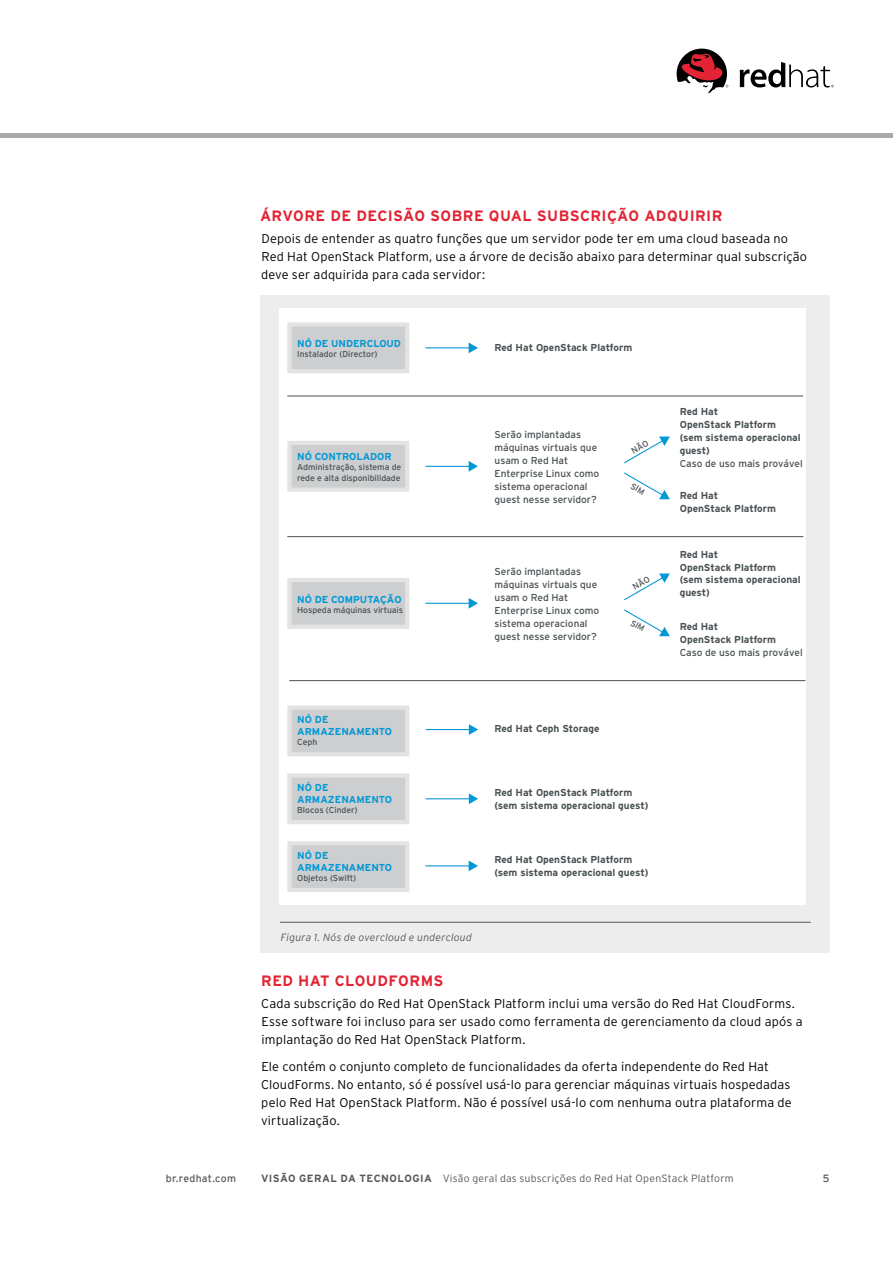
<style>
.page{position:relative;width:893px;height:1263px;background:#fff}
.page>*{position:absolute;margin:0;border:0;box-sizing:border-box;transform-origin:0 0}
.t1{font:700 15px "Interstate";letter-spacing:.025em;color:#e22434}
.t2{font:300 12.75px/18px "Interstate";letter-spacing:.01em;color:#000}
.t3{font:300 10.5px "Interstate";letter-spacing:.02em;color:#58595b}
.t4{font:italic 300 10.5px "Interstate";letter-spacing:.02em;color:#58595b}
.t5{font:10.5px "Interstate";letter-spacing:.02em;color:#58595b}
.t6{font:700 10.05px/12.9px "Interstate";color:#495154}
.t7{font:10.05px/12.9px "Interstate";color:#495154}
.t8{font:700 10.05px/12.1px "Interstate";color:#0098d6}
.t9{font:8.7px/10.4px "Interstate";letter-spacing:-.005em;color:#495154}
.s1{font-weight:700}
</style>
<div class="page">
<div style="left:261px;top:296px;width:569px;height:657px;background:#ededee"></div>
<hr style="left:280px;top:922px;width:531px;height:1px;background:#58595b">
<div style="left:279px;top:308px;width:526px;height:596px;background:#fff"></div>
<svg style="left:287px;top:322px;width:122px;height:51px;background:#d2d3d3"></svg>
<svg style="left:287px;top:441px;width:122px;height:51px;background:#d2d2d3"></svg>
<svg style="left:287px;top:578px;width:122px;height:51px;background:#d2d2d3"></svg>
<hr style="left:425px;top:347px;width:45px;height:1px;background:#0098d6">
<svg style="left:469px;top:342px;width:9px;height:11px"></svg>
<hr style="left:425px;top:466px;width:45px;height:1px;background:#0098d6">
<svg style="left:469px;top:461px;width:9px;height:11px"></svg>
<hr style="left:425px;top:603px;width:45px;height:1px;background:#0098d6">
<svg style="left:469px;top:598px;width:9px;height:11px"></svg>
<hr style="left:287px;top:396px;width:516px;height:1px;background:#4a5154">
<hr style="left:287px;top:536px;width:516px;height:1px;background:#4a5154">
<hr style="left:289px;top:680px;width:516px;height:1px;background:#4a5154">
<svg style="left:287px;top:705px;width:122px;height:51px;background:#d2d3d3"></svg>
<svg style="left:287px;top:773px;width:122px;height:51px;background:#d2d2d3"></svg>
<svg style="left:287px;top:841px;width:122px;height:51px;background:#d2d2d3"></svg>
<hr style="left:426px;top:729px;width:44px;height:1px;background:#0098d6">
<svg style="left:469px;top:724px;width:9px;height:11px"></svg>
<hr style="left:426px;top:798px;width:44px;height:1px;background:#0098d6">
<svg style="left:469px;top:793px;width:9px;height:11px"></svg>
<hr style="left:425px;top:865px;width:45px;height:1px;background:#0098d6">
<svg style="left:469px;top:860px;width:9px;height:11px"></svg>
<svg style="left:740px;top:62px;width:94px;height:25px"></svg>
<svg style="left:677px;top:49px;width:51px;height:45px"></svg>
<hr style="left:0;top:133px;width:893px;height:4px;background:#a7a9ac">
<svg style="left:624px;top:437px;width:46px;height:27px"></svg>
<svg style="left:624px;top:472px;width:46px;height:27px"></svg>
<svg style="left:624px;top:573px;width:46px;height:28px"></svg>
<svg style="left:624px;top:609px;width:46px;height:27px"></svg>
<p class="t1" style="left:260px;top:207px;width:464px">ÁRVORE DE DECISÃO SOBRE QUAL SUBSCRIÇÃO ADQUIRIR</p>
<p class="t2" style="left:261px;top:229px;width:548px">Depois de entender as quatro funções que um servidor pode ter em uma cloud baseada no<br>Red Hat OpenStack Platform, use a árvore de decisão abaixo para determinar qual subscrição deve ser adquirida para cada servidor:</p>
<p class="t8" style="left:297px;top:337px;width:105px">NÓ DE UNDERCLOUD</p>
<p class="t9" style="left:297px;top:349px;width:82px">Instalador (Director)</p>
<p class="t8" style="left:297px;top:450px;width:96px">NÓ CONTROLADOR</p>
<p class="t9" style="left:297px;top:462px;width:106px">Administração, sistema de rede e alta disponibilidade</p>
<p class="t8" style="left:297px;top:593px;width:106px">NÓ DE COMPUTAÇÃO</p>
<p class="t9" style="left:297px;top:605px;width:107px">Hospeda máquinas virtuais</p>
<p class="t6" style="left:495px;top:341px;width:139px">Red Hat OpenStack Platform</p>
<p class="t7" style="left:495px;top:428px;width:106px">Serão implantadas máquinas virtuais que usam o Red Hat<br>Enterprise Linux como sistema operacional guest nesse servidor?</p>
<p class="t7" style="left:495px;top:565px;width:106px">Serão implantadas máquinas virtuais que usam o Red Hat<br>Enterprise Linux como sistema operacional guest nesse servidor?</p>
<p class="t8" style="left:297px;top:713px;width:96px">NÓ DE<br>ARMAZENAMENTO</p>
<p class="t9" style="left:297px;top:737px;width:22px">Ceph</p>
<p class="t8" style="left:297px;top:781px;width:96px">NÓ DE<br>ARMAZENAMENTO</p>
<p class="t9" style="left:297px;top:805px;width:62px">Blocos (Cinder)</p>
<p class="t8" style="left:297px;top:849px;width:96px">NÓ DE<br>ARMAZENAMENTO</p>
<p class="t9" style="left:297px;top:873px;width:60px">Objetos (Swift)</p>
<p class="t4" style="left:281px;top:931px;width:193px">Figura 1. Nós de overcloud e undercloud</p>
<p class="t6" style="left:495px;top:722px;width:106px">Red Hat Ceph Storage</p>
<p class="t6" style="left:495px;top:786px;width:155px">Red Hat OpenStack Platform (sem sistema operacional guest)</p>
<p class="t6" style="left:495px;top:853px;width:155px">Red Hat OpenStack Platform (sem sistema operacional guest)</p>
<p class="t6" style="left:680px;top:405px;width:122px">Red Hat<br>OpenStack Platform (sem sistema operacional guest)</p>
<p class="t7" style="left:680px;top:457px;width:124px">Caso de uso mais provável</p>
<p class="t6" style="left:680px;top:489px;width:98px">Red Hat<br>OpenStack Platform</p>
<p class="t6" style="left:680px;top:547px;width:122px">Red Hat<br>OpenStack Platform (sem sistema operacional guest)</p>
<p class="t6" style="left:680px;top:620px;width:98px">Red Hat<br>OpenStack Platform</p>
<p class="t7" style="left:680px;top:646px;width:124px">Caso de uso mais provável</p>
<p class="t1" style="left:261px;top:972px;width:184px">RED HAT CLOUDFORMS</p>
<p class="t2" style="left:261px;top:994px;width:543px">Cada subscrição do Red Hat OpenStack Platform inclui uma versão do Red Hat CloudForms.<br>Esse software foi incluso para ser usado como ferramenta de gerenciamento da cloud após a implantação do Red Hat OpenStack Platform.</p>
<p class="t2" style="left:261px;top:1057px;width:532px">Ele contém o conjunto completo de funcionalidades da oferta independente do Red Hat CloudForms. No entanto, só é possível usá-lo para gerenciar máquinas virtuais hospedadas pelo Red Hat OpenStack Platform. Não é possível usá-lo com nenhuma outra plataforma de virtualização.</p>
<p class="t5" style="left:166px;top:1172px;width:72px">br.redhat.com</p>
<p class="t3" style="left:261px;top:1172px;width:474px"><span class="s1">VISÃO GERAL DA TECNOLOGIA</span> Visão geral das subscrições do Red Hat OpenStack Platform</p>
<p class="t5" style="left:823px;top:1172px;width:8px">5</p>
</div>
